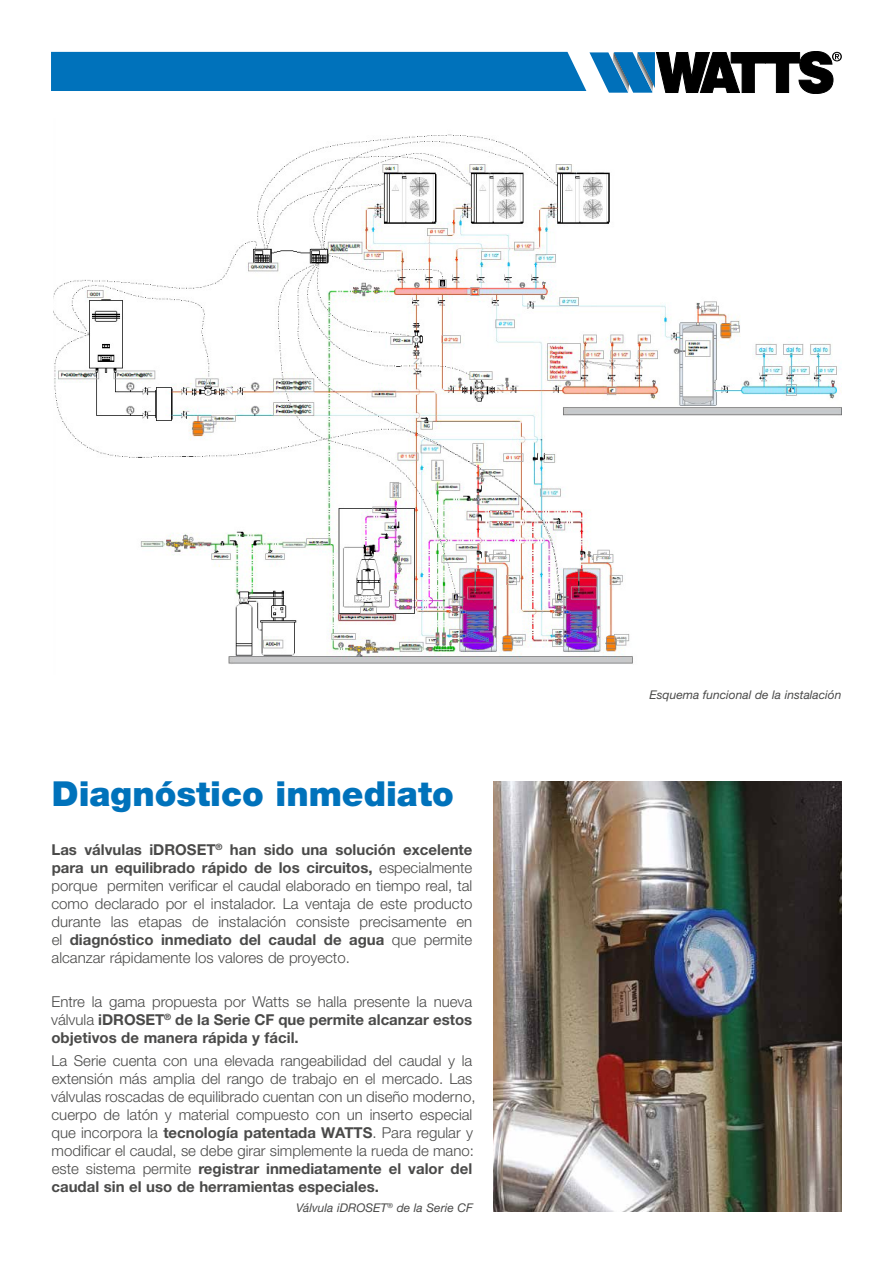
<style>
.page{position:relative;width:893px;height:1263px;background:#fff}
.page>*{position:absolute;margin:0;border:0;box-sizing:border-box;transform-origin:0 0}
.t1{font:900 34.5px "Helvetica Neue LT Std";color:#0072bb}
.t2{font:300 15px/18px "Helvetica Neue LT Std";color:#4a4a49;text-align:justify}
.t3{font:700 15px/18px "Helvetica Neue LT Std";color:#4a4a49;text-align:justify}
.t4{font:italic 12px "Helvetica Neue LT Std";color:#4a4a49}
.s1{font-weight:700}
.s2{font-weight:300}
</style>
<div class="page">
<svg style="left:51px;top:51px;width:791px;height:43px"></svg>
<img style="left:493px;top:781px;width:349px;height:431px">
<img style="left:54px;top:134px;width:788px;height:530px">
<h1 class="t1" style="left:52px;top:773px;width:403px">Diagnóstico inmediato</h1>
<p class="t2" style="left:51px;top:840px;width:423px"><span class="s1">Las válvulas iDROSET</span><sup>®</sup> <span class="s1">han sido una solución excelente para un equilibrado rápido de los circuitos,</span> especialmente porque permiten verificar el caudal elaborado en tiempo real, tal como declarado por el instalador. La ventaja de este producto durante las etapas de instalación consiste precisamente en el <span class="s1">diagnóstico inmediato del caudal de agua</span> que permite alcanzar rápidamente los valores de proyecto.</p>
<p class="t3" style="left:51px;top:993px;width:423px"><span class="s2">Entre la gama propuesta por Watts se halla presente la nueva válvula</span> iDROSET<sup>®</sup> de la Serie CF que permite alcanzar estos objetivos de manera rápida y fácil.</p>
<p class="t2" style="left:51px;top:1051px;width:426px;text-align:left">La Serie cuenta con una elevada rangeabilidad del caudal y la extensión más amplia del rango de trabajo en el mercado. Las válvulas roscadas de equilibrado cuentan con un diseño moderno, cuerpo de latón y material compuesto con un inserto especial que incorpora la <span class="s1">tecnología patentada WATTS</span>. Para regular y modificar el caudal, se debe girar simplemente la rueda de mano: este sistema permite <span class="s1">registrar inmediatamente el valor del caudal sin el uso de herramientas especiales.</span></p>
<p class="t4" style="left:296px;top:1201px;width:178px">Válvula iDROSET<sup>®</sup> de la Serie CF</p>
<p class="t4" style="left:649px;top:687px;width:194px">Esquema funcional de la instalación</p>
</div>
